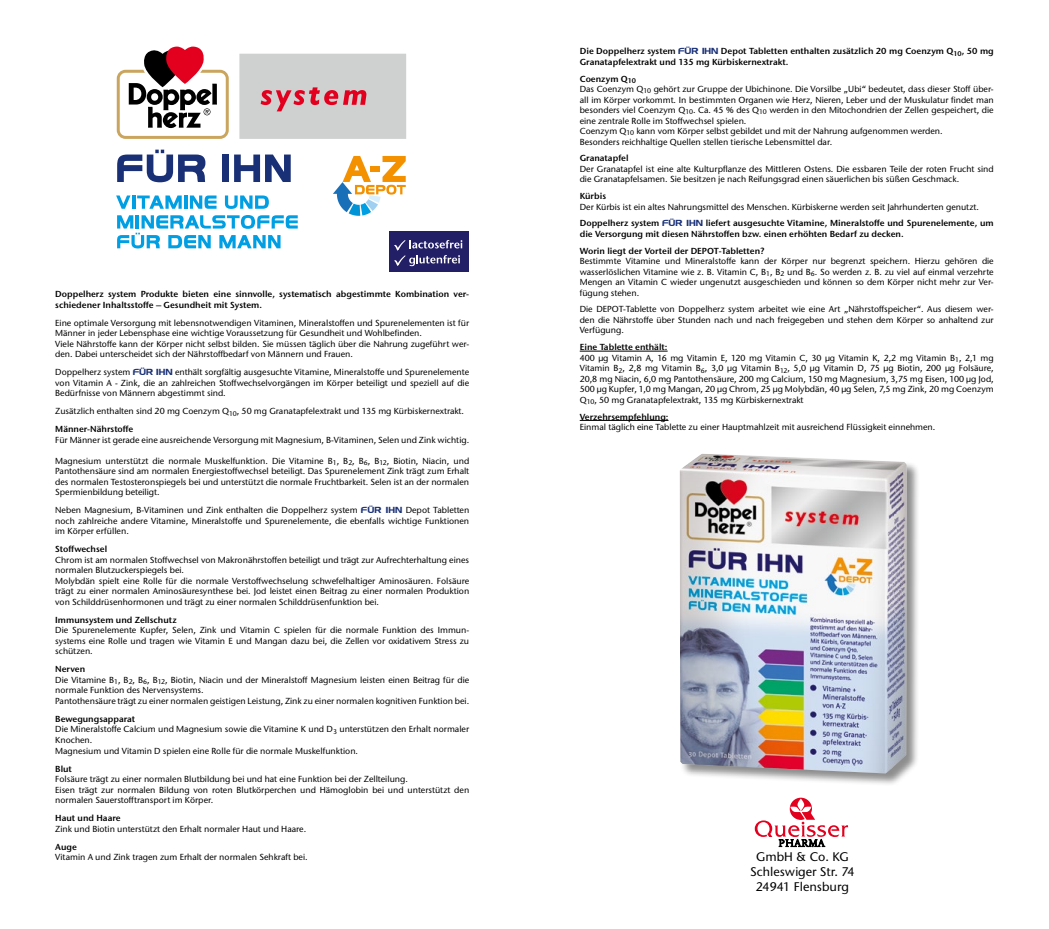
<style>
.page{position:relative;width:1049px;height:929px;background:#fff}
.page>*{position:absolute;margin:0;border:0;box-sizing:border-box;transform-origin:0 0}
.t1{font:500 12.5px/15px "Stone Sans ITC Pro";color:#000;text-align:center}
.t2{font:500 8.75px/10.5px "Stone Sans ITC Pro";color:#000}
.t3{font:600 8.75px/10.5px "Stone Sans ITC Pro";color:#000}
.s1{font-family:"Denmark";font-weight:400;color:#193076}
.s2{font-weight:600}
</style>
<div class="page">
<svg style="left:116px;top:46px;width:113px;height:93px"></svg>
<div style="left:239px;top:54px;width:167px;height:85px;background:#cfd0d0"></div>
<svg style="left:261px;top:87px;width:105px;height:24px"></svg>
<svg style="left:117px;top:150px;width:88px;height:32px"></svg>
<div style="left:222px;top:154px;width:7px;height:28px;background:#193076"></div>
<svg style="left:234px;top:154px;width:57px;height:28px"></svg>
<svg style="left:116px;top:195px;width:15px;height:14px"></svg>
<hr style="left:132px;top:195px;width:3px;height:14px;background:#009ee3">
<svg style="left:137px;top:195px;width:45px;height:14px"></svg>
<hr style="left:184px;top:195px;width:3px;height:14px;background:#009ee3">
<svg style="left:190px;top:195px;width:27px;height:14px"></svg>
<svg style="left:225px;top:195px;width:44px;height:14px"></svg>
<svg style="left:117px;top:215px;width:181px;height:33px"></svg>
<svg style="left:333px;top:156px;width:73px;height:60px"></svg>
<hr style="left:580px;top:351px;width:88px;height:1px;background:#000">
<hr style="left:580px;top:420px;width:88px;height:1px;background:#000">
<svg style="left:755px;top:797px;width:93px;height:49px"></svg>
<div style="left:679px;top:453px;width:241px;height:333px;background:#000;opacity:.45"></div>
<img style="left:680px;top:453px;width:227px;height:320px">
<div style="left:389px;top:231px;width:80px;height:41px;background:#221f67"></div>
<svg style="left:394px;top:240px;width:68px;height:26px"></svg>
<p class="t3" style="left:55px;top:289px;width:415px">Doppelherz system Produkte bieten eine sinnvolle, systematisch abgestimmte Kombination ver&shy;schiedener Inhaltsstoffe – Gesundheit mit System.</p>
<p class="t2" style="left:55px;top:317px;width:415px">Eine optimale Versorgung mit lebensnotwendigen Vitaminen, Mineralstoffen und Spurenelementen ist für Männer in jeder Lebensphase eine wichtige Voraussetzung für Gesundheit und Wohlbefinden.<br>Viele Nährstoffe kann der Körper nicht selbst bilden. Sie müssen täglich über die Nahrung zugeführt wer&shy;den. Dabei unterscheidet sich der Nährstoffbedarf von Männern und Frauen.</p>
<p class="t2" style="left:55px;top:367px;width:415px;text-align:justify">Doppelherz system <span class="s1">FÜR IHN</span> enthält sorgfältig ausgesuchte Vitamine, Mineralstoffe und Spurenelemente von Vitamin A - Zink, die an zahlreichen Stoffwechselvorgängen im Körper beteiligt und speziell auf die Bedürfnisse von Männern abgestimmt sind.</p>
<p class="t2" style="left:55px;top:402px;width:410px;line-height:18px">Zusätzlich enthalten sind 20 mg Coenzym Q<sub>10</sub>, 50 mg Granatapfelextrakt und 135 mg Kürbiskernextrakt.<br><span class="s2">Männer-Nährstoffe</span></p>
<p class="t2" style="left:55px;top:434px;width:415px">Für Männer ist gerade eine ausreichende Versorgung mit Magnesium, B-Vitaminen, Selen und Zink wichtig.</p>
<p class="t2" style="left:55px;top:455px;width:415px;text-align:justify">Magnesium unterstützt die normale Muskelfunktion. Die Vitamine B<sub>1</sub>, B<sub>2</sub>, B<sub>6</sub>, B<sub>12</sub>, Biotin, Niacin, und Pantothensäure sind am normalen Energiestoffwechsel beteiligt. Das Spurenelement Zink trägt zum Erhalt des normalen Testosteronspiegels bei und unterstützt die normale Fruchtbarkeit. Selen ist an der normalen Spermienbildung beteiligt.</p>
<p class="t2" style="left:55px;top:505px;width:415px;text-align:justify">Neben Magnesium, B-Vitaminen und Zink enthalten die Doppelherz system <span class="s1">FÜR IHN</span> Depot Tabletten noch zahlreiche andere Vitamine, Mineralstoffe und Spurenelemente, die ebenfalls wichtige Funktionen im Körper erfüllen.</p>
<p class="t3" style="left:55px;top:544px;width:53px">Stoffwechsel</p>
<p class="t2" style="left:55px;top:554px;width:415px">Chrom ist am normalen Stoffwechsel von Makronährstoffen beteiligt und trägt zur Aufrechterhaltung eines normalen Blutzuckerspiegels bei.<br>Molybdän spielt eine Rolle für die normale Verstoffwechselung schwefelhaltiger Aminosäuren. Folsäure trägt zu einer normalen Aminosäuresynthese bei. Jod leistet einen Beitrag zu einer normalen Produktion von Schilddrüsenhormonen und trägt zu einer normalen Schilddrüsenfunktion bei.</p>
<p class="t3" style="left:55px;top:614px;width:123px">Immunsystem und Zellschutz</p>
<p class="t2" style="left:55px;top:625px;width:415px;text-align:justify">Die Spurenelemente Kupfer, Selen, Zink und Vitamin C spielen für die normale Funktion des Immun&shy;systems eine Rolle und tragen wie Vitamin E und Mangan dazu bei, die Zellen vor oxidativem Stress zu schützen.</p>
<p class="t2" style="left:55px;top:664px;width:415px"><span class="s2">Nerven<br></span>Die Vitamine B<sub>1</sub>, B<sub>2</sub>, B<sub>6</sub>, B<sub>12</sub>, Biotin, Niacin und der Mineralstoff Magnesium leisten einen Beitrag für die normale Funktion des Nervensystems.<br>Pantothensäure trägt zu einer normalen geistigen Leistung, Zink zu einer normalen kognitiven Funktion bei.</p>
<p class="t2" style="left:55px;top:713px;width:415px"><span class="s2">Bewegungsapparat<br></span>Die Mineralstoffe Calcium und Magnesium sowie die Vitamine K und D<sub>3</sub> unterstützen den Erhalt normaler Knochen.<br>Magnesium und Vitamin D spielen eine Rolle für die normale Muskelfunktion.</p>
<p class="t3" style="left:55px;top:763px;width:18px">Blut</p>
<p class="t2" style="left:55px;top:773px;width:415px">Folsäure trägt zu einer normalen Blutbildung bei und hat eine Funktion bei der Zellteilung.<br>Eisen trägt zur normalen Bildung von roten Blutkörperchen und Hämoglobin bei und unterstützt den normalen Sauerstofftransport im Körper.</p>
<p class="t3" style="left:55px;top:812px;width:67px">Haut und Haare</p>
<p class="t2" style="left:55px;top:823px;width:252px">Zink und Biotin unterstützt den Erhalt normaler Haut und Haare.</p>
<p class="t3" style="left:55px;top:841px;width:23px">Auge</p>
<p class="t2" style="left:55px;top:851px;width:254px">Vitamin A und Zink tragen zum Erhalt der normalen Sehkraft bei.</p>
<p class="t3" style="left:580px;top:46px;width:415px">Die Doppelherz system <span class="s1">FÜR IHN</span> Depot Tabletten enthalten zusätzlich 20 mg Coenzym Q<sub>10</sub>, 50 mg<br>Granatapfelextrakt und 135 mg Kürbiskernextrakt.</p>
<p class="t2" style="left:580px;top:73px;width:415px"><span class="s2">Coenzym Q</span><sub>10<br></sub>Das Coenzym Q<sub>10</sub> gehört zur Gruppe der Ubichinone. Die Vorsilbe „Ubi“ bedeutet, dass dieser Stoff über&shy;all im Körper vorkommt. In bestimmten Organen wie Herz, Nieren, Leber und der Muskulatur findet man besonders viel Coenzym Q<sub>10</sub>. Ca. 45 % des Q<sub>10</sub> werden in den Mitochondrien der Zellen gespeichert, die eine zentrale Rolle im Stoffwechsel spielen.<br>Coenzym Q<sub>10</sub> kann vom Körper selbst gebildet und mit der Nahrung aufgenommen werden.<br>Besonders reichhaltige Quellen stellen tierische Lebensmittel dar.</p>
<p class="t3" style="left:580px;top:153px;width:50px">Granatapfel</p>
<p class="t2" style="left:580px;top:163px;width:415px">Der Granatapfel ist eine alte Kulturpflanze des Mittleren Ostens. Die essbaren Teile der roten Frucht sind die Granatapfelsamen. Sie besitzen je nach Reifungsgrad einen säuerlichen bis süßen Geschmack.</p>
<p class="t3" style="left:580px;top:191px;width:28px">Kürbis</p>
<p class="t2" style="left:580px;top:198px;width:415px;line-height:16.8px">Der Kürbis ist ein altes Nahrungsmittel des Menschen. Kürbiskerne werden seit Jahrhunderten genutzt.<br><span class="s2">Doppelherz system</span> <span class="s1">FÜR IHN</span> <span class="s2">liefert ausgesuchte Vitamine, Mineralstoffe und Spurenelemente, um</span></p>
<p class="t3" style="left:580px;top:225px;width:325px;line-height:16.8px">die Versorgung mit diesen Nährstoffen bzw. einen erhöhten Bedarf zu decken.<br>Worin liegt der Vorteil der DEPOT-Tabletten?</p>
<p class="t2" style="left:580px;top:256px;width:415px;text-align:justify">Bestimmte Vitamine und Mineralstoffe kann der Körper nur begrenzt speichern. Hierzu gehören die wasserlöslichen Vitamine wie z. B. Vitamin C, B<sub>1</sub>, B<sub>2</sub> und B<sub>6</sub>. So werden z. B. zu viel auf einmal verzehrte Mengen an Vitamin C wieder ungenutzt ausgeschieden und können so dem Körper nicht mehr zur Ver&shy;fügung stehen.</p>
<p class="t2" style="left:580px;top:304px;width:415px;text-align:justify">Die DEPOT-Tablette von Doppelherz system arbeitet wie eine Art „Nährstoffspeicher“. Aus diesem wer&shy;den die Nährstoffe über Stunden nach und nach freigegeben und stehen dem Körper so anhaltend zur Verfügung.</p>
<p class="t2" style="left:580px;top:342px;width:415px"><span class="s2">Eine Tablette enthält:<br></span>400 µg Vitamin A, 16 mg Vitamin E, 120 mg Vitamin C, 30 µg Vitamin K, 2,2 mg Vitamin B<sub>1</sub>, 2,1 mg Vitamin B<sub>2</sub>, 2,8 mg Vitamin B<sub>6</sub>, 3,0 µg Vitamin B<sub>12</sub>, 5,0 µg Vitamin D, 75 µg Biotin, 200 µg Folsäure, 20,8 mg Niacin, 6,0 mg Pantothensäure, 200 mg Calcium, 150 mg Magnesium, 3,75 mg Eisen, 100 µg Jod, 500 µg Kupfer, 1,0 mg Mangan, 20 µg Chrom, 25 µg Molybdän, 40 µg Selen, 7,5 mg Zink, 20 mg Coenzym Q<sub>10</sub>, 50 mg Granatapfelextrakt, 135 mg Kürbiskernextrakt</p>
<p class="t3" style="left:580px;top:411px;width:90px">Verzehrsempfehlung:</p>
<p class="t2" style="left:580px;top:421px;width:357px">Einmal täglich eine Tablette zu einer Hauptmahlzeit mit ausreichend Flüssigkeit einnehmen.</p>
<h1 class="t1" style="left:750px;top:848px;width:106px">GmbH &amp; Co. KG<br>Schleswiger Str. 74<br>24941 Flensburg</h1>
</div>
